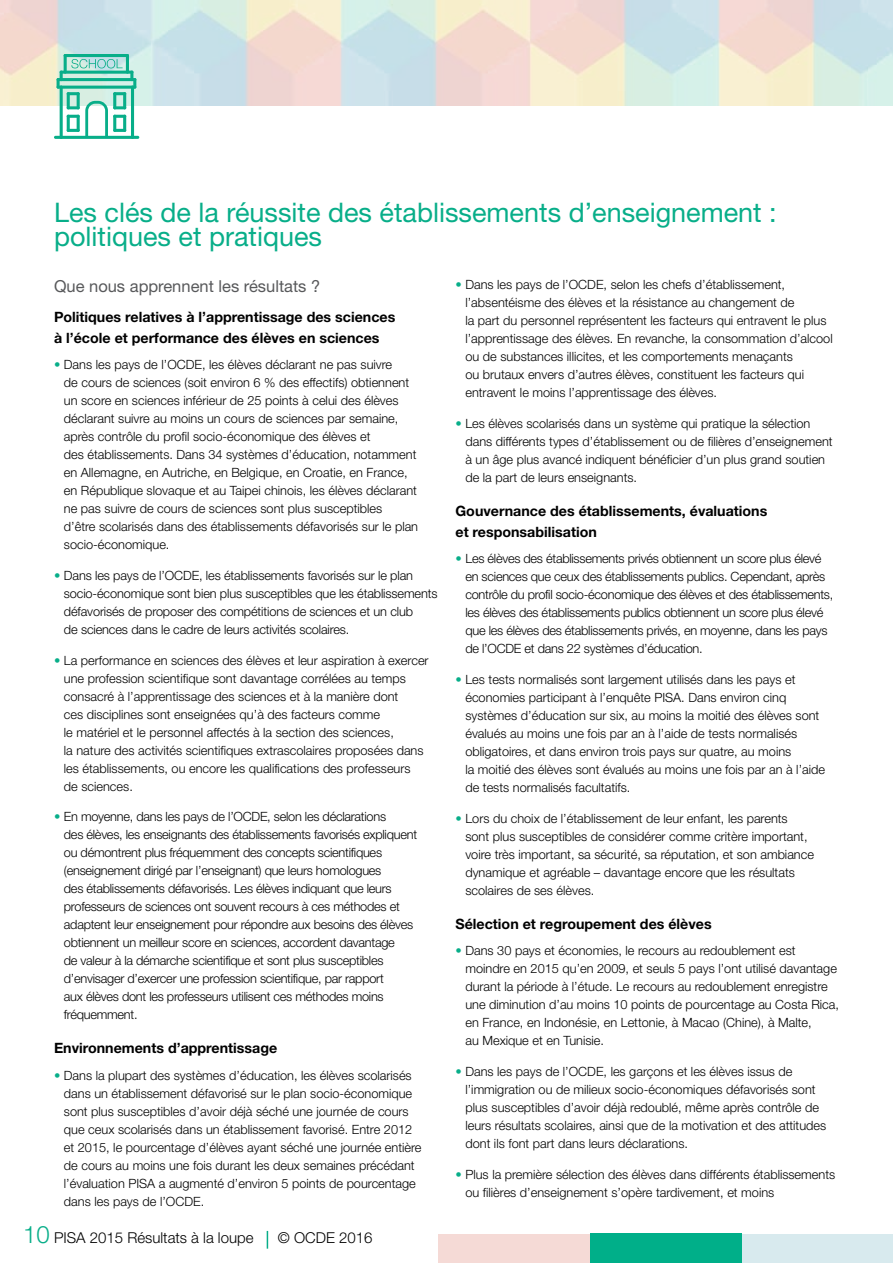
<style>
.page{position:relative;width:893px;height:1263px;background:#fff}
.page>*{position:absolute;margin:0;border:0;box-sizing:border-box;transform-origin:0 0}
._01_Titre_vert{font:27px/24px "Helvetica Neue LT Std";color:#08ae89}
._02_Titre_gris{font:16.5px "Helvetica Neue LT Std";color:#58595b}
.t1{font:300 15px "Helvetica Neue LT Std";color:#000}
._03_Titre_noir{font:700 14.25px/21px "Helvetica Neue LT Std";color:#000}
._04_Txt_courant{font:300 12.75px/18px "Helvetica Neue LT Std";color:#000}
._04_Txt_courant-2{font:300 12.75px/18px "Helvetica Neue LT Std";letter-spacing:-.02em;color:#000}
.s1{color:#08ae89}
.s2{font-size:24px;color:#08ae89}
</style>
<div class="page">
<img style="left:0;top:0;width:893px;height:105px">
<svg style="left:267px;top:1231px;width:1px;height:18px"></svg>
<div style="left:438px;top:1234px;width:152px;height:29px;background:#f5dad6"></div>
<div style="left:590px;top:1234px;width:152px;height:29px;background:#00af89"></div>
<div style="left:742px;top:1234px;width:151px;height:29px;background:#d8eaee"></div>
<hr style="left:131px;top:85px;width:3px;height:54px;background:#08ae89;border-radius:2px">
<hr style="left:60px;top:85px;width:3px;height:54px;background:#08ae89;border-radius:2px">
<hr style="left:54px;top:136px;width:85px;height:3px;background:#08ae89;border-radius:2px">
<hr style="left:126px;top:54px;width:3px;height:20px;background:#08ae89;border-radius:2px">
<hr style="left:64px;top:54px;width:3px;height:20px;background:#08ae89;border-radius:2px">
<hr style="left:64px;top:54px;width:65px;height:3px;background:#08ae89;border-radius:2px">
<hr style="left:67px;top:92px;width:3px;height:17px;background:#08ae89;border-radius:2px">
<hr style="left:77px;top:92px;width:3px;height:17px;background:#08ae89;border-radius:2px">
<hr style="left:113px;top:92px;width:3px;height:17px;background:#08ae89;border-radius:2px">
<hr style="left:123px;top:92px;width:3px;height:17px;background:#08ae89;border-radius:2px">
<svg style="left:67px;top:101px;width:59px;height:35px"></svg>
<svg style="left:57px;top:59px;width:79px;height:36px;background:#87d4c2"></svg>
<p class="_01_Titre_vert" style="left:54px;top:200px;width:724px">Les clés de la réussite des établissements d’enseignement : politiques et pratiques</p>
<p class="_04_Txt_courant" style="left:465px;top:276px;width:369px;text-indent:-10px"><span class="s1">•</span> Dans les pays de l’OCDE, selon les chefs d’établissement, l’absentéisme des élèves et la résistance au changement de<br>la part du personnel représentent les facteurs qui entravent le plus l’apprentissage des élèves. En revanche, la consommation d’alcool ou de substances illicites, et les comportements menaçants<br>ou brutaux envers d’autres élèves, constituent les facteurs qui entravent le moins l’apprentissage des élèves.</p>
<p class="_04_Txt_courant" style="left:465px;top:414px;width:369px;text-indent:-10px"><span class="s1">•</span> Les élèves scolarisés dans un système qui pratique la sélection dans différents types d’établissement ou de filières d’enseignement à un âge plus avancé indiquent bénéficier d’un plus grand soutien de la part de leurs enseignants.</p>
<p class="_03_Titre_noir" style="left:455px;top:500px;width:313px">Gouvernance des établissements, évaluations et responsabilisation</p>
<p class="_04_Txt_courant-2" style="left:465px;top:550px;width:369px;text-indent:-10px"><span class="s1">•</span> Les élèves des établissements privés obtiennent un score plus élevé en sciences que ceux des établissements publics. Cependant, après contrôle du profil socio-économique des élèves et des établissements, les élèves des établissements publics obtiennent un score plus élevé que les élèves des établissements privés, en moyenne, dans les pays de l’OCDE et dans 22 systèmes d’éducation.</p>
<p class="_04_Txt_courant" style="left:465px;top:670px;width:361px;text-indent:-10px"><span class="s1">•</span> Les tests normalisés sont largement utilisés dans les pays et économies participant à l’enquête PISA. Dans environ cinq systèmes d’éducation sur six, au moins la moitié des élèves sont évalués au moins une fois par an à l’aide de tests normalisés obligatoires, et dans environ trois pays sur quatre, au moins<br>la moitié des élèves sont évalués au moins une fois par an à l’aide de tests normalisés facultatifs.</p>
<p class="_04_Txt_courant" style="left:465px;top:809px;width:350px;text-indent:-10px"><span class="s1">•</span> Lors du choix de l’établissement de leur enfant, les parents sont plus susceptibles de considérer comme critère important, voire très important, sa sécurité, sa réputation, et son ambiance dynamique et agréable – davantage encore que les résultats scolaires de ses élèves.</p>
<p class="_03_Titre_noir" style="left:455px;top:913px;width:258px">Sélection et regroupement des élèves</p>
<p class="_04_Txt_courant" style="left:465px;top:941px;width:375px;text-indent:-10px"><span class="s1">•</span> Dans 30 pays et économies, le recours au redoublement est moindre en 2015 qu’en 2009, et seuls 5 pays l’ont utilisé davantage durant la période à l’étude. Le recours au redoublement enregistre une diminution d’au moins 10 points de pourcentage au Costa Rica, en France, en Indonésie, en Lettonie, à Macao (Chine), à Malte,<br>au Mexique et en Tunisie.</p>
<p class="_04_Txt_courant" style="left:465px;top:1062px;width:362px;text-indent:-10px"><span class="s1">•</span> Dans les pays de l’OCDE, les garçons et les élèves issus de l’immigration ou de milieux socio-économiques défavorisés sont plus susceptibles d’avoir déjà redoublé, même après contrôle de leurs résultats scolaires, ainsi que de la motivation et des attitudes dont ils font part dans leurs déclarations.</p>
<p class="_04_Txt_courant" style="left:465px;top:1165px;width:371px;text-indent:-10px"><span class="s1">•</span> Plus la première sélection des élèves dans différents établissements ou filières d’enseignement s’opère tardivement, et moins</p>
<p class="_02_Titre_gris" style="left:54px;top:276px;width:268px">Que nous apprennent les résultats ?</p>
<p class="_03_Titre_noir" style="left:54px;top:306px;width:343px">Politiques relatives à l’apprentissage des sciences à l’école et performance des élèves en sciences</p>
<p class="_04_Txt_courant" style="left:64px;top:355px;width:356px;text-indent:-10px"><span class="s1">•</span> Dans les pays de l’OCDE, les élèves déclarant ne pas suivre<br>de cours de sciences (soit environ 6 % des effectifs) obtiennent un score en sciences inférieur de 25 points à celui des élèves déclarant suivre au moins un cours de sciences par semaine, après contrôle du profil socio-économique des élèves et<br>des établissements. Dans 34 systèmes d’éducation, notamment en Allemagne, en Autriche, en Belgique, en Croatie, en France, en République slovaque et au Taipei chinois, les élèves déclarant ne pas suivre de cours de sciences sont plus susceptibles<br>d’être scolarisés dans des établissements défavorisés sur le plan socio-économique.</p>
<p class="_04_Txt_courant" style="left:64px;top:566px;width:375px;text-indent:-10px"><span class="s1">•</span> Dans les pays de l’OCDE, les établissements favorisés sur le plan socio-économique sont bien plus susceptibles que les établissements défavorisés de proposer des compétitions de sciences et un club<br>de sciences dans le cadre de leurs activités scolaires.</p>
<p class="_04_Txt_courant" style="left:64px;top:651px;width:366px;text-indent:-10px"><span class="s1">•</span> La performance en sciences des élèves et leur aspiration à exercer une profession scientifique sont davantage corrélées au temps consacré à l’apprentissage des sciences et à la manière dont<br>ces disciplines sont enseignées qu’à des facteurs comme<br>le matériel et le personnel affectés à la section des sciences,<br>la nature des activités scientifiques extrascolaires proposées dans les établissements, ou encore les qualifications des professeurs<br>de sciences.</p>
<p class="_04_Txt_courant-2" style="left:64px;top:808px;width:355px;text-indent:-10px"><span class="s1">•</span> En moyenne, dans les pays de l’OCDE, selon les déclarations<br>des élèves, les enseignants des établissements favorisés expliquent ou démontrent plus fréquemment des concepts scientifiques (enseignement dirigé par l’enseignant) que leurs homologues<br>des établissements défavorisés. Les élèves indiquant que leurs professeurs de sciences ont souvent recours à ces méthodes et adaptent leur enseignement pour répondre aux besoins des élèves obtiennent un meilleur score en sciences, accordent davantage<br>de valeur à la démarche scientifique et sont plus susceptibles d’envisager d’exercer une profession scientifique, par rapport<br>aux élèves dont les professeurs utilisent ces méthodes moins fréquemment.</p>
<p class="_03_Titre_noir" style="left:54px;top:1037px;width:225px">Environnements d’apprentissage</p>
<p class="_04_Txt_courant" style="left:64px;top:1066px;width:359px;text-indent:-10px"><span class="s1">•</span> Dans la plupart des systèmes d’éducation, les élèves scolarisés dans un établissement défavorisé sur le plan socio-économique sont plus susceptibles d’avoir déjà séché une journée de cours que ceux scolarisés dans un établissement favorisé. Entre 2012 et 2015, le pourcentage d’élèves ayant séché une journée entière de cours au moins une fois durant les deux semaines précédant l’évaluation PISA a augmenté d’environ 5 points de pourcentage dans les pays de l’OCDE.</p>
<p class="t1" style="left:23px;top:1228px;width:232px"><span class="s2">10</span> PISA 2015 Résultats à la loupe</p>
<p class="t1" style="left:278px;top:1228px;width:96px">© OCDE 2016</p>
</div>
